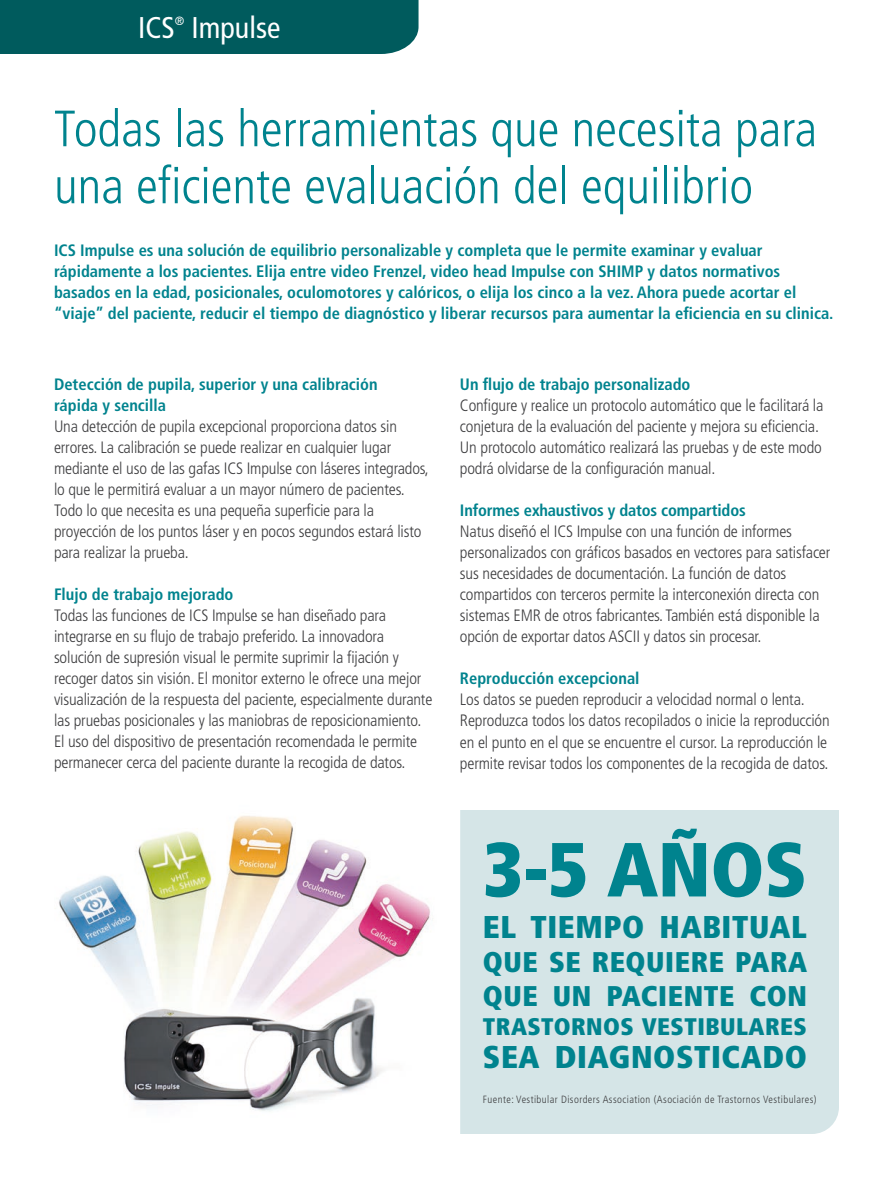
<style>
.page{position:relative;width:893px;height:1188px;background:#fff}
.page>*{position:absolute;margin:0;border:0;box-sizing:border-box;transform-origin:0 0}
.t1{font:900 condensed 76.5px "Frutiger LT Std";color:#00838e}
.t2{font:300 condensed 51px/57px "Frutiger LT Std";color:#00838e}
.t3{font:900 condensed 31.5px "Frutiger LT Std";letter-spacing:.02em;color:#00838e}
.t4{font:condensed 30px "Frutiger LT Std";color:#fff}
.t5{font:900 condensed 28.5px/34.2px "Frutiger LT Std";letter-spacing:.02em;color:#00838e}
.t6{font:900 condensed 24px "Frutiger LT Std";letter-spacing:.02em;color:#00838e}
.t7{font:300 condensed 16.5px/21px "Frutiger LT Std";letter-spacing:-.01em;color:#3e3e40}
.t8{font:700 condensed 16.5px/21px "Frutiger LT Std";color:#00838e}
.t9{font:condensed 12px "Frutiger LT Std";color:#fff}
.t10{font:300 condensed 10.5px "Frutiger LT Std";letter-spacing:.04em;color:#3e3e40}
</style>
<div class="page">
<div style="left:0;top:0;width:418px;height:54px;background:#005b5d"></div>
<div style="left:460px;top:810px;width:379px;height:324px;background:#d5e5e7"></div>
<img style="left:59px;top:815px;width:371px;height:296px">
<h3 class="t4" style="left:138px;top:10px;width:38px">ICS</h3>
<p class="t9" style="left:175px;top:14px;width:11px">®</p>
<h3 class="t4" style="left:192px;top:10px;width:90px">Impulse</h3>
<h2 class="t2" style="left:54px;top:101px;width:765px">Todas las herramientas que necesita para una eficiente evaluación del equilibrio</h2>
<p class="t8" style="left:54px;top:239px;width:781px">ICS Impulse es una solución de equilibrio personalizable y completa que le permite examinar y evaluar rápidamente a los pacientes. Elija entre video Frenzel, video head Impulse con SHIMP y datos normativos basados en la edad, posicionales, oculomotores y calóricos, o elija los cinco a la vez. Ahora puede acortar el “viaje” del paciente, reducir el tiempo de diagnóstico y liberar recursos para aumentar la eficiencia en su clinica.</p>
<p class="t8" style="left:54px;top:374px;width:325px">Detección de pupila, superior y una calibración rápida y sencilla</p>
<p class="t7" style="left:54px;top:416px;width:376px">Una detección de pupila excepcional proporciona datos sin errores. La calibración se puede realizar en cualquier lugar mediante el uso de las gafas ICS Impulse con láseres integrados, lo que le permitirá evaluar a un mayor número de pacientes.<br>Todo lo que necesita es una pequeña superficie para la proyección de los puntos láser y en pocos segundos estará listo para realizar la prueba.</p>
<p class="t8" style="left:54px;top:584px;width:181px">Flujo de trabajo mejorado</p>
<p class="t7" style="left:54px;top:605px;width:380px">Todas las funciones de ICS Impulse se han diseñado para integrarse en su flujo de trabajo preferido. La innovadora solución de supresión visual le permite suprimir la fijación y recoger datos sin visión. El monitor externo le ofrece una mejor visualización de la respuesta del paciente, especialmente durante las pruebas posicionales y las maniobras de reposicionamiento.<br>El uso del dispositivo de presentación recomendada le permite permanecer cerca del paciente durante la recogida de datos.</p>
<p class="t8" style="left:460px;top:374px;width:232px">Un flujo de trabajo personalizado</p>
<p class="t7" style="left:460px;top:395px;width:365px">Configure y realice un protocolo automático que le facilitará la conjetura de la evaluación del paciente y mejora su eficiencia.<br>Un protocolo automático realizará las pruebas y de este modo podrá olvidarse de la configuración manual.</p>
<p class="t8" style="left:460px;top:500px;width:287px">Informes exhaustivos y datos compartidos</p>
<p class="t7" style="left:460px;top:522px;width:372px">Natus diseñó el ICS Impulse con una función de informes personalizados con gráficos basados en vectores para satisfacer sus necesidades de documentación. La función de datos compartidos con terceros permite la interconexión directa con sistemas EMR de otros fabricantes. También está disponible la opción de exportar datos ASCII y datos sin procesar.</p>
<p class="t8" style="left:460px;top:668px;width:181px">Reproducción excepcional</p>
<p class="t7" style="left:460px;top:690px;width:371px">Los datos se pueden reproducir a velocidad normal o lenta.<br>Reproduzca todos los datos recopilados o inicie la reproducción en el punto en el que se encuentre el cursor. La reproducción le permite revisar todos los componentes de la recogida de datos.</p>
<h1 class="t1" style="left:483px;top:823px;width:325px">3-5 AÑOS</h1>
<h3 class="t3" style="left:483px;top:908px;width:326px">EL TIEMPO HABITUAL</h3>
<h3 class="t5" style="left:483px;top:945px;width:326px">QUE SE REQUIERE PARA<br>QUE UN PACIENTE CON</h3>
<h3 class="t6" style="left:483px;top:1012px;width:326px">TRASTORNOS VESTIBULARES</h3>
<h3 class="t3" style="left:483px;top:1038px;width:326px">SEA DIAGNOSTICADO</h3>
<p class="t10" style="left:483px;top:1093px;width:335px">Fuente: Vestibular Disorders Association (Asociación de Trastornos Vestibulares)</p>
</div>
